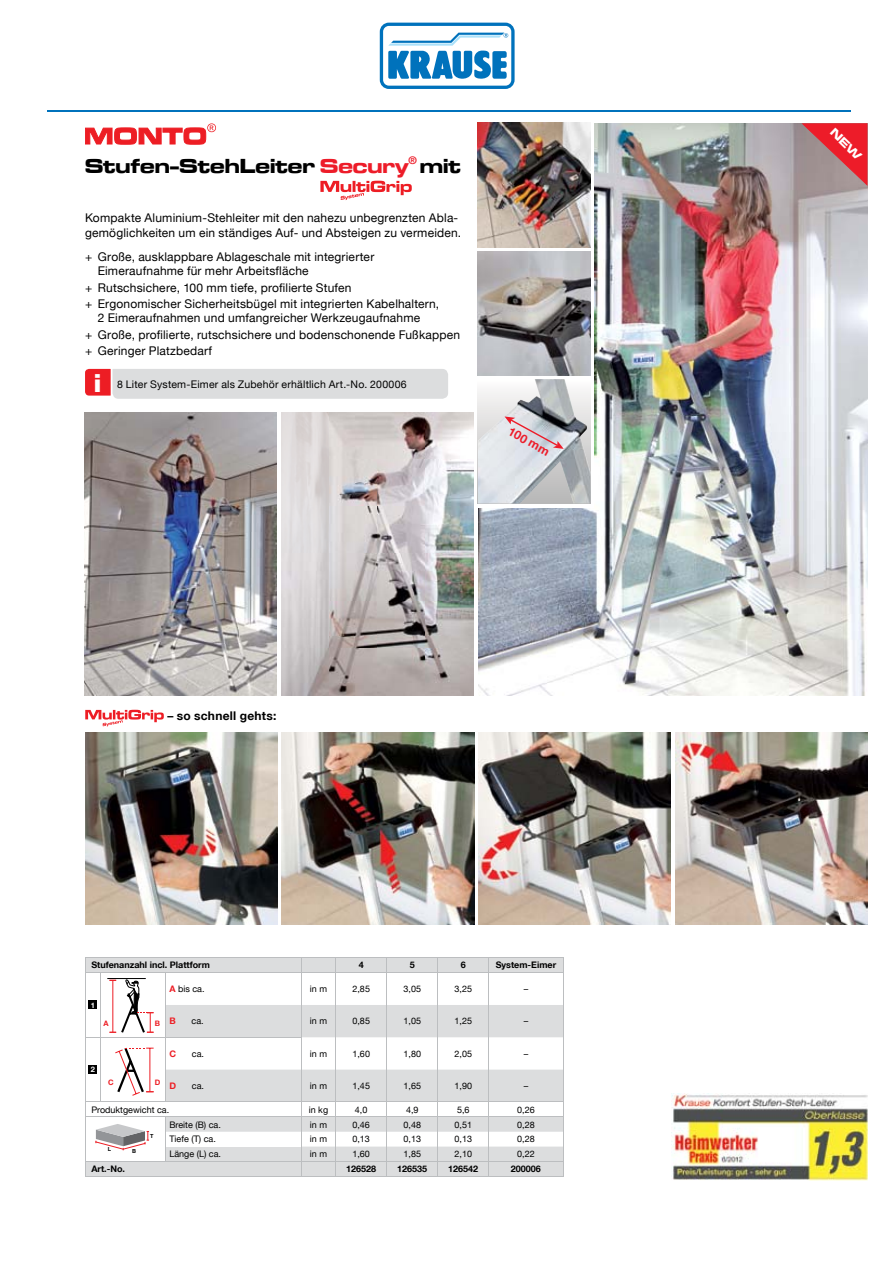
<style>
.page{position:relative;width:893px;height:1263px;background:#fff}
.page>*{position:absolute;margin:0;border:0;box-sizing:border-box;transform-origin:0 0}
.t1{font:26.7px "Microgramma D Bold Exte";color:#fff}
.t2{font:21px "Microgramma D Bold Exte";letter-spacing:.005em;color:#000}
.t3{font:12px/16.4px "Helvetica Neue LT";letter-spacing:.015em;color:#000}
.t4{font:700 12px "Helvetica Neue LT";letter-spacing:.025em;color:#000}
.t5{font:700 12px "Helvetica Neue LT";color:#ed1c29}
.t6{font:10.5px "Helvetica Neue LT";letter-spacing:.02em;color:#000}
.t7{font:9px "Helvetica Neue LT";color:#000}
.t8{font:700 9px "Helvetica Neue LT";color:#000}
.t9{font:700 9px "Helvetica Neue LT";color:#ed1d24}
.t10{font:700 7.5px "Helvetica Neue LT";color:#ed1d24}
.t11{font:700 7.5px "Helvetica Neue LT";color:#fff}
.t12{font:700 5.55px "Helvetica LT Std";color:#000}
.s1{color:#ed1c29}
.s2{font-weight:700;color:#ed1d24}
</style>
<div class="page">
<svg style="left:378px;top:21px;width:138px;height:69px"></svg>
<svg style="left:380px;top:23px;width:135px;height:66px"></svg>
<hr style="left:47px;top:110px;width:803px;height:1px;background:#0072bc">
<svg style="left:85px;top:123px;width:131px;height:21px"></svg>
<img style="left:85px;top:732px;width:192px;height:193px">
<img style="left:282px;top:732px;width:192px;height:193px">
<img style="left:478px;top:732px;width:193px;height:193px">
<img style="left:675px;top:732px;width:192px;height:193px">
<img style="left:478px;top:123px;width:389px;height:572px">
<svg style="left:320px;top:181px;width:92px;height:19px"></svg>
<svg style="left:477px;top:122px;width:117px;height:385px"></svg>
<img style="left:478px;top:251px;width:112px;height:124px">
<img style="left:478px;top:379px;width:112px;height:124px">
<img style="left:478px;top:123px;width:112px;height:124px">
<img style="left:85px;top:413px;width:191px;height:282px">
<img style="left:282px;top:413px;width:191px;height:282px">
<svg style="left:85px;top:710px;width:79px;height:16px"></svg>
<svg style="left:504px;top:416px;width:60px;height:33px;background:#c4bbc2"></svg>
<svg style="left:85px;top:957px;width:479px;height:220px"></svg>
<img style="left:672px;top:1093px;width:195px;height:87px">
<svg style="left:85px;top:369px;width:363px;height:30px;background:#ddd1d3"></svg>
<svg style="left:802px;top:123px;width:65px;height:63px;background:#c6575d"></svg>
<h2 class="t2" style="left:85px;top:152px;width:377px">Stufen-StehLeiter <span class="s1">Secury</span><sup>®</sup> mit</h2>
<p class="t3" style="left:85px;top:211px;width:378px;line-height:14.2px">Kompakte Aluminium-Stehleiter mit den nahezu unbegrenzten Abla&shy;gemöglichkeiten um ein ständiges Auf- und Absteigen zu vermeiden.</p>
<p class="t3" style="left:98px;top:249px;width:278px;line-height:14.2px;text-indent:-13px">+ Große, ausklappbare Ablageschale mit integrierter<br>Eimeraufnahme für mehr Arbeitsfläche</p>
<p class="t3" style="left:85px;top:279px;width:356px">+ Rutschsichere, 100 mm tiefe, profilierte Stufen<br>+ Ergonomischer Sicherheitsbügel mit integrierten Kabelhaltern,</p>
<p class="t3" style="left:85px;top:310px;width:376px;text-indent:13px">2 Eimeraufnahmen und umfangreicher Werkzeugaufnahme<br>+ Große, profilierte, rutschsichere und bodenschonende Fußkappen + Geringer Platzbedarf</p>
<h1 class="t1" style="left:94px;top:365px;width:8px">i</h1>
<p class="t6" style="left:117px;top:378px;width:291px">8 Liter System-Eimer als Zubehör erhältlich Art.-No. 200006</p>
<p class="t5" style="left:513px;top:424px;width:47px;rotate:29deg">100 mm</p>
<p class="t4" style="left:167px;top:708px;width:111px">– so schnell gehts:</p>
<p class="t8" style="left:91px;top:960px;width:120px">Stufenanzahl incl. Plattform</p>
<p class="t8" style="left:359px;top:960px;width:7px">4</p>
<p class="t8" style="left:410px;top:960px;width:7px">5</p>
<p class="t8" style="left:461px;top:960px;width:7px">6</p>
<p class="t8" style="left:496px;top:960px;width:62px">System-Eimer</p>
<p class="t11" style="left:91px;top:1000px;width:6px">1</p>
<p class="t7" style="left:169px;top:984px;width:37px"><span class="s2">A</span> bis ca.</p>
<p class="t7" style="left:310px;top:984px;width:19px">in m</p>
<p class="t7" style="left:352px;top:984px;width:19px">2,85</p>
<p class="t7" style="left:403px;top:984px;width:19px">3,05</p>
<p class="t7" style="left:454px;top:984px;width:19px">3,25</p>
<p class="t7" style="left:524px;top:984px;width:6px">–</p>
<p class="t9" style="left:169px;top:1015px;width:8px">B</p>
<p class="t7" style="left:192px;top:1015px;width:14px">ca.</p>
<p class="t7" style="left:310px;top:1016px;width:19px">in m</p>
<p class="t7" style="left:352px;top:1016px;width:19px">0,85</p>
<p class="t7" style="left:403px;top:1016px;width:19px">1,05</p>
<p class="t7" style="left:454px;top:1016px;width:19px">1,25</p>
<p class="t7" style="left:524px;top:1016px;width:6px">–</p>
<p class="t10" style="left:104px;top:1019px;width:7px">A</p>
<p class="t10" style="left:155px;top:1019px;width:7px">B</p>
<p class="t11" style="left:91px;top:1065px;width:6px">2</p>
<p class="t10" style="left:108px;top:1078px;width:7px">C</p>
<p class="t10" style="left:155px;top:1077px;width:7px">D</p>
<p class="t9" style="left:169px;top:1048px;width:8px">C</p>
<p class="t7" style="left:192px;top:1048px;width:14px">ca.</p>
<p class="t7" style="left:310px;top:1048px;width:19px">in m</p>
<p class="t7" style="left:352px;top:1048px;width:19px">1,60</p>
<p class="t7" style="left:403px;top:1048px;width:19px">1,80</p>
<p class="t7" style="left:454px;top:1048px;width:19px">2,05</p>
<p class="t7" style="left:524px;top:1048px;width:6px">–</p>
<p class="t9" style="left:169px;top:1080px;width:8px">D</p>
<p class="t7" style="left:192px;top:1080px;width:14px">ca.</p>
<p class="t7" style="left:310px;top:1080px;width:19px">in m</p>
<p class="t7" style="left:352px;top:1080px;width:19px">1,45</p>
<p class="t7" style="left:403px;top:1080px;width:19px">1,65</p>
<p class="t7" style="left:454px;top:1080px;width:19px">1,90</p>
<p class="t7" style="left:524px;top:1080px;width:6px">–</p>
<p class="t7" style="left:91px;top:1104px;width:79px">Produktgewicht ca.</p>
<p class="t7" style="left:309px;top:1104px;width:21px">in kg</p>
<p class="t7" style="left:355px;top:1104px;width:14px">4,0</p>
<p class="t7" style="left:406px;top:1104px;width:14px">4,9</p>
<p class="t7" style="left:457px;top:1104px;width:14px">5,6</p>
<p class="t7" style="left:517px;top:1104px;width:19px">0,26</p>
<p class="t7" style="left:169px;top:1119px;width:53px">Breite (B) ca.</p>
<p class="t7" style="left:310px;top:1119px;width:19px">in m</p>
<p class="t7" style="left:352px;top:1119px;width:19px">0,46</p>
<p class="t7" style="left:403px;top:1119px;width:19px">0,48</p>
<p class="t7" style="left:454px;top:1119px;width:19px">0,51</p>
<p class="t7" style="left:517px;top:1119px;width:19px">0,28</p>
<p class="t7" style="left:169px;top:1134px;width:48px">Tiefe (T) ca.</p>
<p class="t7" style="left:310px;top:1134px;width:19px">in m</p>
<p class="t7" style="left:352px;top:1134px;width:19px">0,13</p>
<p class="t7" style="left:403px;top:1134px;width:19px">0,13</p>
<p class="t7" style="left:454px;top:1134px;width:19px">0,13</p>
<p class="t7" style="left:517px;top:1134px;width:19px">0,28</p>
<p class="t7" style="left:169px;top:1148px;width:53px">Länge (L) ca.</p>
<p class="t7" style="left:310px;top:1148px;width:19px">in m</p>
<p class="t7" style="left:352px;top:1148px;width:19px">1,60</p>
<p class="t7" style="left:403px;top:1148px;width:19px">1,85</p>
<p class="t7" style="left:454px;top:1148px;width:19px">2,10</p>
<p class="t7" style="left:517px;top:1148px;width:19px">0,22</p>
<p class="t8" style="left:91px;top:1163px;width:35px">Art.-No.</p>
<p class="t8" style="left:346px;top:1163px;width:32px">126528</p>
<p class="t8" style="left:397px;top:1163px;width:32px">126535</p>
<p class="t8" style="left:448px;top:1163px;width:32px">126542</p>
<p class="t8" style="left:511px;top:1163px;width:32px">200006</p>
<p class="t12" style="left:150px;top:1132px;width:5px">T</p>
<p class="t12" style="left:108px;top:1146px;width:5px">L</p>
<p class="t12" style="left:132px;top:1148px;width:6px">B</p>
</div>
